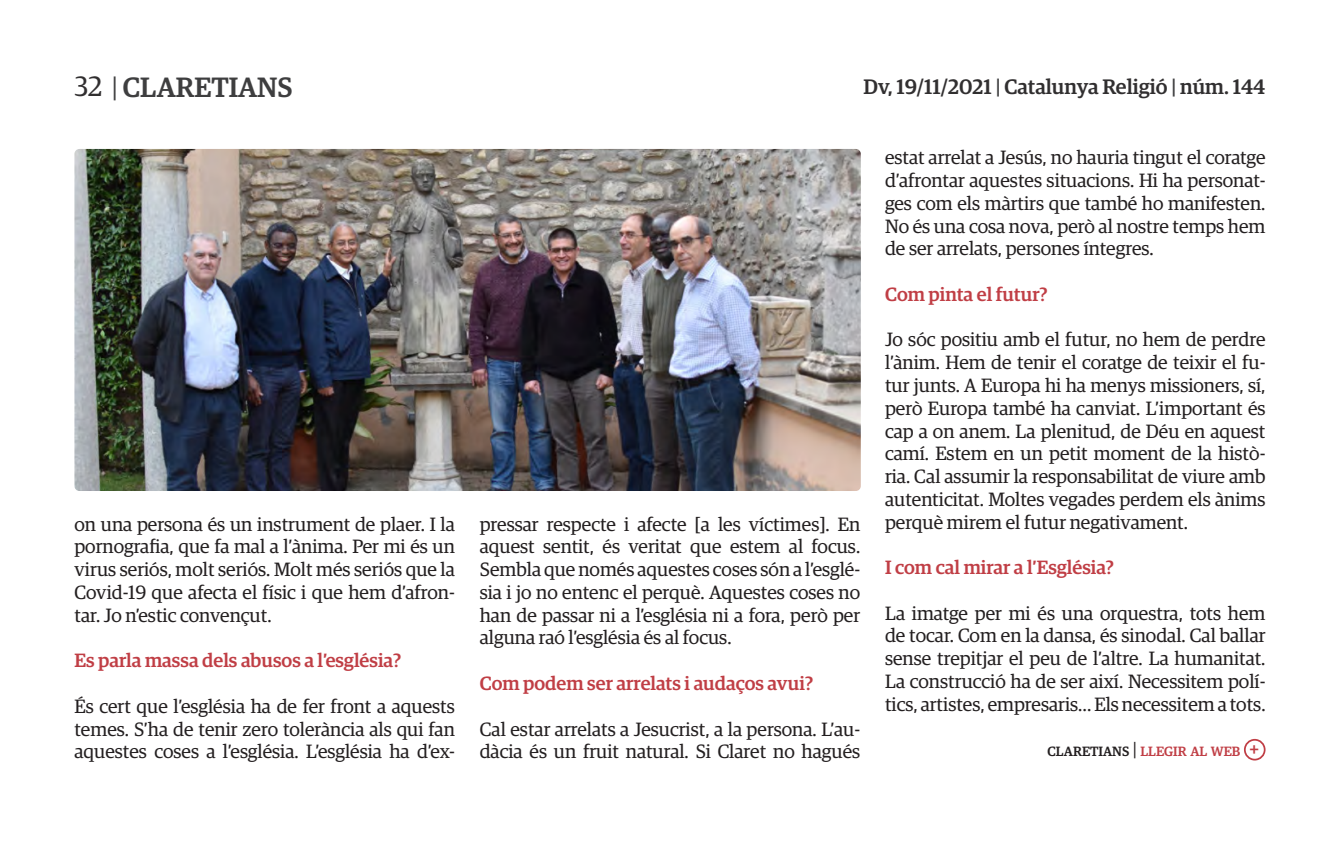
<style>
.page{position:relative;width:1340px;height:844px;background:#fff}
.page>*{position:absolute;margin:0;border:0;box-sizing:border-box;transform-origin:0 0}
.t1{font:500 28px "Guardian Egyp";color:#3e3e3f}
.t2{font:500 21px "Guardian Egyp";color:#312f30}
.t3{font:19.25px/22.8px "Guardian Egyp";color:#231f20;text-align:justify}
.t4{font:500 19.25px "Guardian Egyp";color:#c03e45}
.t5{font:500 19.25px "Guardian Egyp";color:#c03e45}
.t6{font:500 13.47px "Guardian Egyp";color:#c03e45}
.s1{font-weight:400;color:#312f30}
.s2{font-weight:400}
.s3{color:#3e3e3f}
.s4{color:#231f20}
.s5{font-weight:400;font-size:19.25px;color:#231f20}
</style>
<div class="page">
<div style="left:1243px;top:738px;width:22px;height:22px;border:2px solid #c03e45;border-radius:50%"></div>
<img style="left:74px;top:149px;width:786px;height:342px">
<h1 class="t1" style="left:74px;top:67px;width:219px"><span class="s1">32</span> <span class="s2">|</span> CLARETIANS</h1>
<p class="t2" style="left:863px;top:71px;width:403px">Dv, 19/11/2021 <span class="s3">|</span> Catalunya Religió <span class="s3">|</span> núm. 144</p>
<p class="t3" style="left:74px;top:511px;width:382px">on una persona és un instrument de plaer. I la pornografia, que fa mal a l’ànima. Per mi és un virus seriós, molt seriós. Molt més seriós que la Covid-19 que afecta el físic i que hem d’afron&shy;tar. Jo n’estic convençut.</p>
<p class="t4" style="left:74px;top:646px;width:328px">Es parla massa dels abusos a l’església?</p>
<p class="t3" style="left:74px;top:693px;width:382px">És cert que l’església ha de fer front a aquests temes. S’ha de tenir zero tolerància als qui fan aquestes coses a l’església. L’església ha d’ex-</p>
<p class="t3" style="left:480px;top:511px;width:382px">pressar respecte i afecte [a les víctimes]. En aquest sentit, és veritat que estem al focus.<br>Sembla que només aquestes coses són a l’esglé&shy;sia i jo no entenc el perquè. Aquestes coses no han de passar ni a l’església ni a fora, però per alguna raó l’església és al focus.</p>
<p class="t4" style="left:480px;top:669px;width:335px">Com podem ser arrelats i audaços avui?</p>
<p class="t3" style="left:480px;top:716px;width:382px">Cal estar arrelats a Jesucrist, a la persona. L’au&shy;dàcia és un fruit natural. Si Claret no hagués</p>
<p class="t3" style="left:885px;top:145px;width:382px">estat arrelat a Jesús, no hauria tingut el coratge d’afrontar aquestes situacions. Hi ha personat&shy;ges com els màrtirs que també ho manifesten.<br>No és una cosa nova, però al nostre temps hem de ser arrelats, persones íntegres.</p>
<p class="t4" style="left:885px;top:280px;width:164px">Com pinta el futur?</p>
<p class="t3" style="left:885px;top:327px;width:382px">Jo sóc positiu amb el futur, no hem de perdre l’ànim. Hem de tenir el coratge de teixir el fu&shy;tur junts. A Europa hi ha menys missioners, sí, però Europa també ha canviat. L’important és cap a on anem. La plenitud, de Déu en aquest camí. Estem en un petit moment de la histò&shy;ria. Cal assumir la responsabilitat de viure amb autenticitat. Moltes vegades perdem els ànims perquè mirem el futur negativament.</p>
<p class="t4" style="left:885px;top:553px;width:230px">I com cal mirar a l’Església?</p>
<p class="t3" style="left:885px;top:600px;width:382px">La imatge per mi és una orquestra, tots hem de tocar. Com en la dansa, és sinodal. Cal ballar sense trepitjar el peu de l’altre. La humanitat.<br>La construcció ha de ser així. Necessitem polí&shy;tics, artistes, empresaris… Els necessitem a tots.</p>
<p class="t6" style="left:1047px;top:741px;width:194px"><span class="s4">CLARETIANS</span> <span class="s5">|</span> LLEGIR AL WEB</p>
<p class="t5" style="left:1249px;top:735px;width:12px">+</p>
</div>
